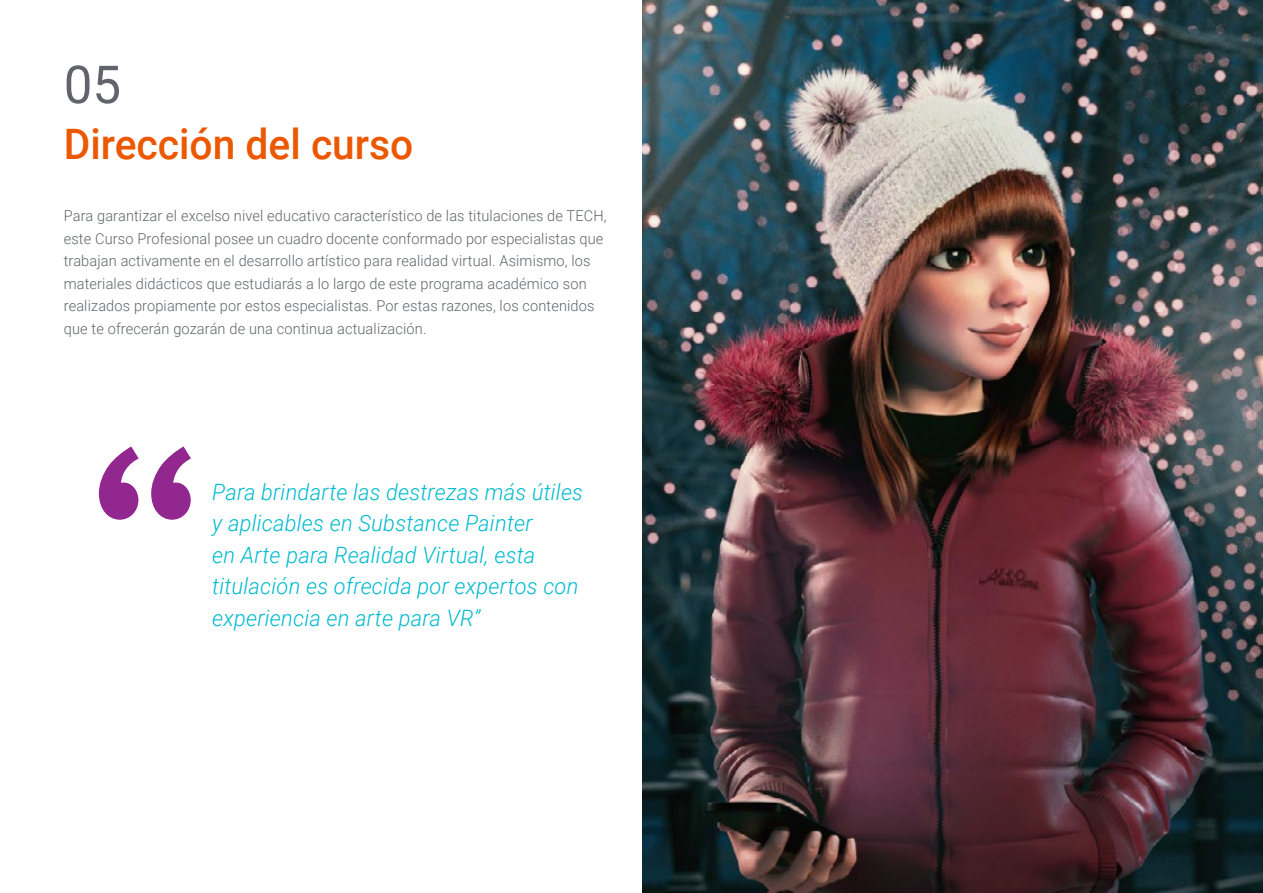
<style>
.page{position:relative;width:1263px;height:893px;background:#fff}
.page>*{position:absolute;margin:0;border:0;box-sizing:border-box;transform-origin:0 0}
.t1{font:52.5px "Roboto";color:#61646a}
.t2{font:500 42px "Roboto";color:#ec5800}
.t3{font:italic 300 22.5px/31.5px "Roboto";letter-spacing:.01em;color:#00bacf}
.t4{font:300 15px/22.5px "Roboto";letter-spacing:.01em;color:#61646a}
</style>
<div class="page">
<img style="left:642px;top:0;width:621px;height:893px">
<svg style="left:99px;top:446px;width:92px;height:74px"></svg>
<h1 class="t1" style="left:64px;top:48px;width:59px">05</h1>
<h2 class="t2" style="left:64px;top:115px;width:351px">Dirección del curso</h2>
<p class="t4" style="left:64px;top:204px;width:544px">Para garantizar el excelso nivel educativo característico de las titulaciones de TECH, este Curso Profesional posee un cuadro docente conformado por especialistas que trabajan activamente en el desarrollo artístico para realidad virtual. Asimismo, los materiales didácticos que estudiarás a lo largo de este programa académico son realizados propiamente por estos especialistas. Por estas razones, los contenidos que te ofrecerán gozarán de una continua actualización.</p>
<h3 class="t3" style="left:212px;top:475px;width:372px">Para brindarte las destrezas más útiles y aplicables en Substance Painter<br>en Arte para Realidad Virtual, esta titulación es ofrecida por expertos con experiencia en arte para VR”</h3>
</div>
